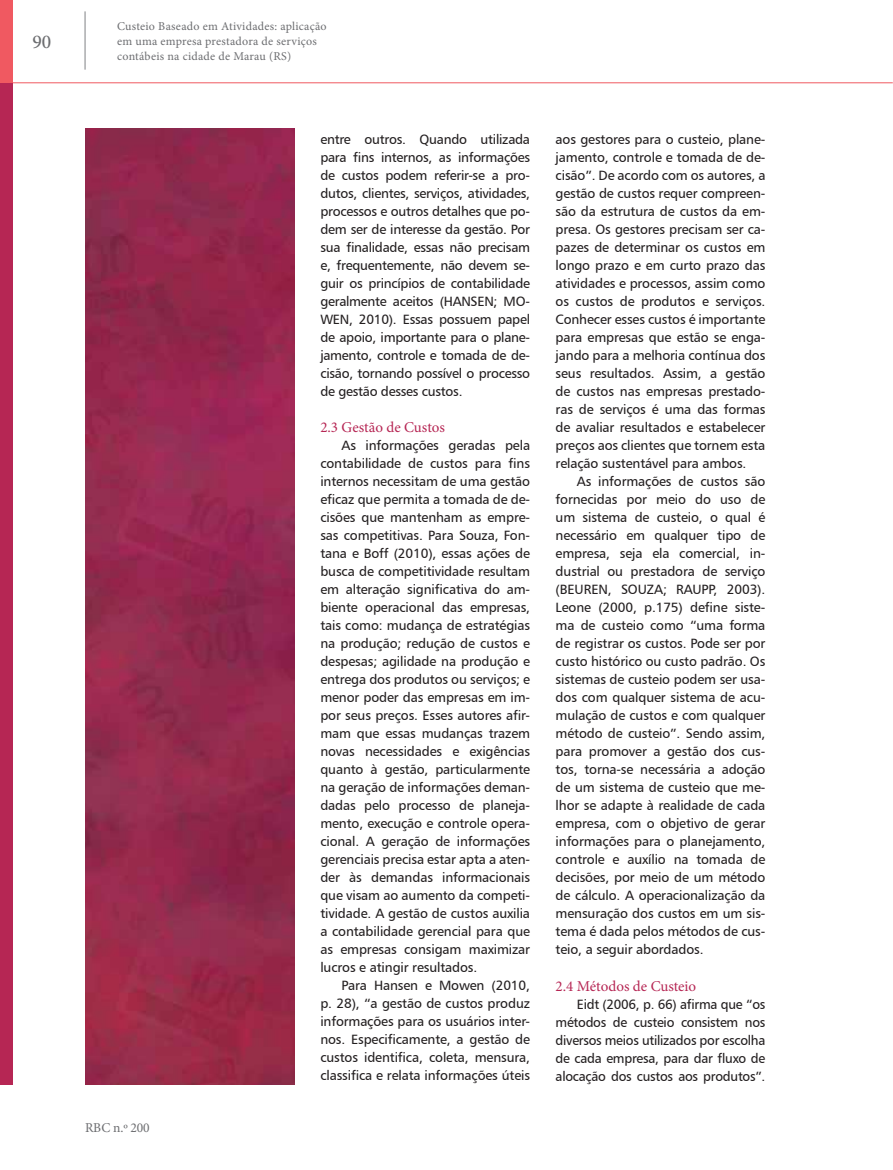
<style>
.page{position:relative;width:893px;height:1170px;background:#fff}
.page>*{position:absolute;margin:0;border:0;box-sizing:border-box;transform-origin:0 0}
.t1{font:500 19.5px "Minion Pro";color:#6c6d70}
.t2{font:15px "Minion Pro";color:#b62654}
.t3{font:13.5px/18px "Humanist 777 BT Roman B";letter-spacing:-.01em;color:#231f20;text-align:justify}
.t4{font:13.5px "Minion Pro";letter-spacing:-.01em;color:#6c6d70}
.t5{font:12px/15px "Minion Pro";letter-spacing:.02em;color:#6c6d70}
</style>
<div class="page">
<hr style="left:0;top:82px;width:893px;height:1px;background:#f05961">
<div style="left:0;top:82px;width:13px;height:1002px;background:#b62654"></div>
<div style="left:0;top:0;width:13px;height:82px;background:#f05961"></div>
<hr style="left:85px;top:11px;width:1px;height:59px;background:#808285">
<img style="left:85px;top:128px;width:210px;height:956px">
<h1 class="t1" style="left:33px;top:28px;width:20px">90</h1>
<p class="t5" style="left:117px;top:19px;width:211px">Custeio Baseado em Atividades: aplicação em uma empresa prestadora de serviços contábeis na cidade de Marau (RS)</p>
<p class="t4" style="left:85px;top:1118px;width:66px">RBC n.º 200</p>
<p class="t3" style="left:320px;top:130px;width:211px">entre outros. Quando utilizada para fins internos, as informações de custos podem referir-se a pro&shy;dutos, clientes, serviços, atividades, processos e outros detalhes que po&shy;dem ser de interesse da gestão. Por sua finalidade, essas não precisam e, frequentemente, não devem se&shy;guir os princípios de contabilidade geralmente aceitos (HANSEN; MO-WEN, 2010). Essas possuem papel de apoio, importante para o plane&shy;jamento, controle e tomada de de&shy;cisão, tornando possível o processo de gestão desses custos.</p>
<p class="t2" style="left:320px;top:417px;width:126px">2.3 Gestão de Custos</p>
<p class="t3" style="left:320px;top:436px;width:211px;text-indent:21px">As informações geradas pela contabilidade de custos para fins internos necessitam de uma gestão eficaz que permita a tomada de de&shy;cisões que mantenham as empre&shy;sas competitivas. Para Souza, Fon&shy;tana e Boff (2010), essas ações de busca de competitividade resultam em alteração significativa do am&shy;biente operacional das empresas, tais como: mudança de estratégias na produção; redução de custos e despesas; agilidade na produção e entrega dos produtos ou serviços; e menor poder das empresas em im&shy;por seus preços. Esses autores afir&shy;mam que essas mudanças trazem novas necessidades e exigências quanto à gestão, particularmente na geração de informações deman&shy;dadas pelo processo de planeja&shy;mento, execução e controle opera&shy;cional. A geração de informações gerenciais precisa estar apta a aten&shy;der às demandas informacionais que visam ao aumento da competi&shy;tividade. A gestão de custos auxilia a contabilidade gerencial para que as empresas consigam maximizar lucros e atingir resultados.</p>
<p class="t3" style="left:320px;top:976px;width:211px;text-indent:21px">Para Hansen e Mowen (2010, p. 28), “a gestão de custos produz informações para os usuários inter&shy;nos. Especificamente, a gestão de custos identifica, coleta, mensura, classifica e relata informações úteis</p>
<p class="t3" style="left:556px;top:130px;width:211px">aos gestores para o custeio, plane&shy;jamento, controle e tomada de de&shy;cisão”. De acordo com os autores, a gestão de custos requer compreen&shy;são da estrutura de custos da em&shy;presa. Os gestores precisam ser ca&shy;pazes de determinar os custos em longo prazo e em curto prazo das atividades e processos, assim como os custos de produtos e serviços.<br>Conhecer esses custos é importante para empresas que estão se enga&shy;jando para a melhoria contínua dos seus resultados. Assim, a gestão de custos nas empresas prestado&shy;ras de serviços é uma das formas de avaliar resultados e estabelecer preços aos clientes que tornem esta relação sustentável para ambos.</p>
<p class="t3" style="left:556px;top:472px;width:211px;text-indent:21px">As informações de custos são fornecidas por meio do uso de um sistema de custeio, o qual é necessário em qualquer tipo de empresa, seja ela comercial, in&shy;dustrial ou prestadora de serviço (BEUREN, SOUZA; RAUPP, 2003).<br>Leone (2000, p.175) define siste&shy;ma de custeio como “uma forma de registrar os custos. Pode ser por custo histórico ou custo padrão. Os sistemas de custeio podem ser usa&shy;dos com qualquer sistema de acu&shy;mulação de custos e com qualquer método de custeio”. Sendo assim, para promover a gestão dos cus&shy;tos, torna-se necessária a adoção de um sistema de custeio que me&shy;lhor se adapte à realidade de cada empresa, com o objetivo de gerar informações para o planejamento, controle e auxílio na tomada de decisões, por meio de um método de cálculo. A operacionalização da mensuração dos custos em um sis&shy;tema é dada pelos métodos de cus&shy;teio, a seguir abordados.</p>
<p class="t2" style="left:556px;top:975px;width:142px">2.4 Métodos de Custeio</p>
<p class="t3" style="left:556px;top:994px;width:211px;text-indent:21px">Eidt (2006, p. 66) afirma que “os métodos de custeio consistem nos diversos meios utilizados por escolha de cada empresa, para dar fluxo de alocação dos custos aos produtos”.</p>
</div>
